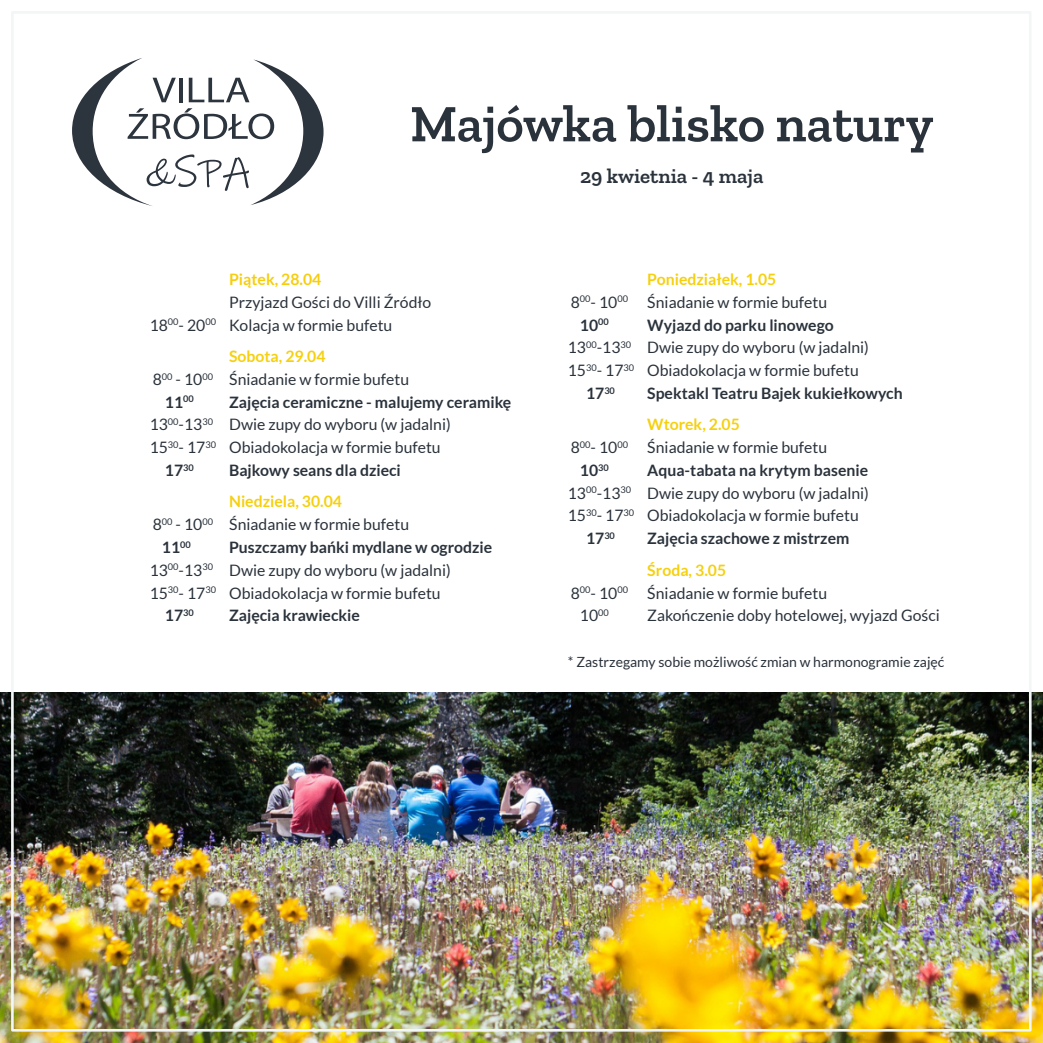
<style>
.page{position:relative;width:1043px;height:1043px;background:#fff}
.page>*{position:absolute;margin:0;border:0;box-sizing:border-box;transform-origin:0 0}
.t1{font:600 52.5px "Zilla Slab";color:#2a323b}
.t2{font:600 21px "Zilla Slab";color:#2a323b}
.t3{font:15.75px/22.8px "Lato";color:#2a323b}
.t4{font:700 15.75px "Lato";color:#2a323b}
.t5{font:700 15.75px "Lato";color:#f6d00e}
.t6{font:700 15.75px "Lato";color:#f6ce0e}
.t7{font:14px "Lato";color:#2a323b}
</style>
<div class="page">
<img style="left:0;top:692px;width:1042px;height:350px">
<svg style="left:72px;top:58px;width:251px;height:148px"></svg>
<h1 class="t1" style="left:410px;top:100px;width:524px">Majówka blisko natury</h1>
<h2 class="t2" style="left:580px;top:167px;width:185px">29 kwietnia - 4 maja</h2>
<p class="t6" style="left:229px;top:272px;width:94px">Piątek, 28.04</p>
<p class="t3" style="left:150px;top:291px;width:283px;text-indent:79px">Przyjazd Gości do Villi Źródło<br>18<sup>00</sup>- 20<sup>00</sup> Kolacja w formie bufetu</p>
<p class="t5" style="left:229px;top:349px;width:98px">Sobota, 29.04</p>
<p class="t3" style="left:153px;top:368px;width:258px">8<sup>00</sup> - 10<sup>00</sup> Śniadanie w formie bufetu</p>
<p class="t4" style="left:165px;top:395px;width:30px">11<sup>00</sup></p>
<p class="t4" style="left:229px;top:395px;width:283px">Zajęcia ceramiczne - malujemy ceramikę</p>
<p class="t3" style="left:150px;top:414px;width:302px">13<sup>00</sup>-13<sup>30</sup> Dwie zupy do wyboru (w jadalni)</p>
<p class="t3" style="left:150px;top:437px;width:292px">15<sup>30</sup>- 17<sup>30</sup> Obiadokolacja w formie bufetu</p>
<p class="t4" style="left:165px;top:463px;width:30px">17<sup>30</sup></p>
<p class="t4" style="left:229px;top:463px;width:173px">Bajkowy seans dla dzieci</p>
<p class="t5" style="left:229px;top:494px;width:114px">Niedziela, 30.04</p>
<p class="t3" style="left:153px;top:514px;width:258px">8<sup>00</sup> - 10<sup>00</sup> Śniadanie w formie bufetu</p>
<p class="t4" style="left:162px;top:540px;width:30px">11<sup>00</sup></p>
<p class="t4" style="left:229px;top:540px;width:264px">Puszczamy bańki mydlane w ogrodzie</p>
<p class="t3" style="left:150px;top:559px;width:302px">13<sup>00</sup>-13<sup>30</sup> Dwie zupy do wyboru (w jadalni)</p>
<p class="t3" style="left:150px;top:582px;width:292px">15<sup>30</sup>- 17<sup>30</sup> Obiadokolacja w formie bufetu</p>
<p class="t4" style="left:165px;top:608px;width:30px">17<sup>30</sup></p>
<p class="t4" style="left:229px;top:608px;width:132px">Zajęcia krawieckie</p>
<p class="t5" style="left:647px;top:272px;width:131px">Poniedziałek, 1.05</p>
<p class="t3" style="left:570px;top:291px;width:258px">8<sup>00</sup>- 10<sup>00</sup> Śniadanie w formie bufetu</p>
<p class="t4" style="left:579px;top:318px;width:30px">10<sup>00</sup></p>
<p class="t4" style="left:647px;top:318px;width:188px">Wyjazd do parku linowego</p>
<p class="t3" style="left:567px;top:337px;width:302px">13<sup>00</sup>-13<sup>30</sup> Dwie zupy do wyboru (w jadalni)</p>
<p class="t3" style="left:567px;top:360px;width:292px">15<sup>30</sup>- 17<sup>30</sup> Obiadokolacja w formie bufetu</p>
<p class="t4" style="left:585px;top:386px;width:30px">17<sup>30</sup></p>
<p class="t4" style="left:647px;top:386px;width:257px">Spektakl Teatru Bajek kukiełkowych</p>
<p class="t5" style="left:647px;top:417px;width:94px">Wtorek, 2.05</p>
<p class="t3" style="left:570px;top:437px;width:258px">8<sup>00</sup>- 10<sup>00</sup> Śniadanie w formie bufetu</p>
<p class="t4" style="left:579px;top:463px;width:30px">10<sup>30</sup></p>
<p class="t4" style="left:647px;top:463px;width:222px">Aqua-tabata na krytym basenie</p>
<p class="t3" style="left:567px;top:482px;width:302px">13<sup>00</sup>-13<sup>30</sup> Dwie zupy do wyboru (w jadalni)</p>
<p class="t3" style="left:567px;top:505px;width:292px">15<sup>30</sup>- 17<sup>30</sup> Obiadokolacja w formie bufetu</p>
<p class="t4" style="left:585px;top:531px;width:30px">17<sup>30</sup></p>
<p class="t4" style="left:647px;top:531px;width:203px">Zajęcia szachowe z mistrzem</p>
<p class="t5" style="left:647px;top:563px;width:80px">Środa, 3.05</p>
<p class="t3" style="left:570px;top:582px;width:258px">8<sup>00</sup>- 10<sup>00</sup> Śniadanie w formie bufetu</p>
<p class="t3" style="left:579px;top:605px;width:30px">10<sup>00</sup></p>
<p class="t3" style="left:647px;top:605px;width:294px">Zakończenie doby hotelowej, wyjazd Gości</p>
<p class="t7" style="left:567px;top:655px;width:378px">* Zastrzegamy sobie możliwość zmian w harmonogramie zajęć</p>
</div>
